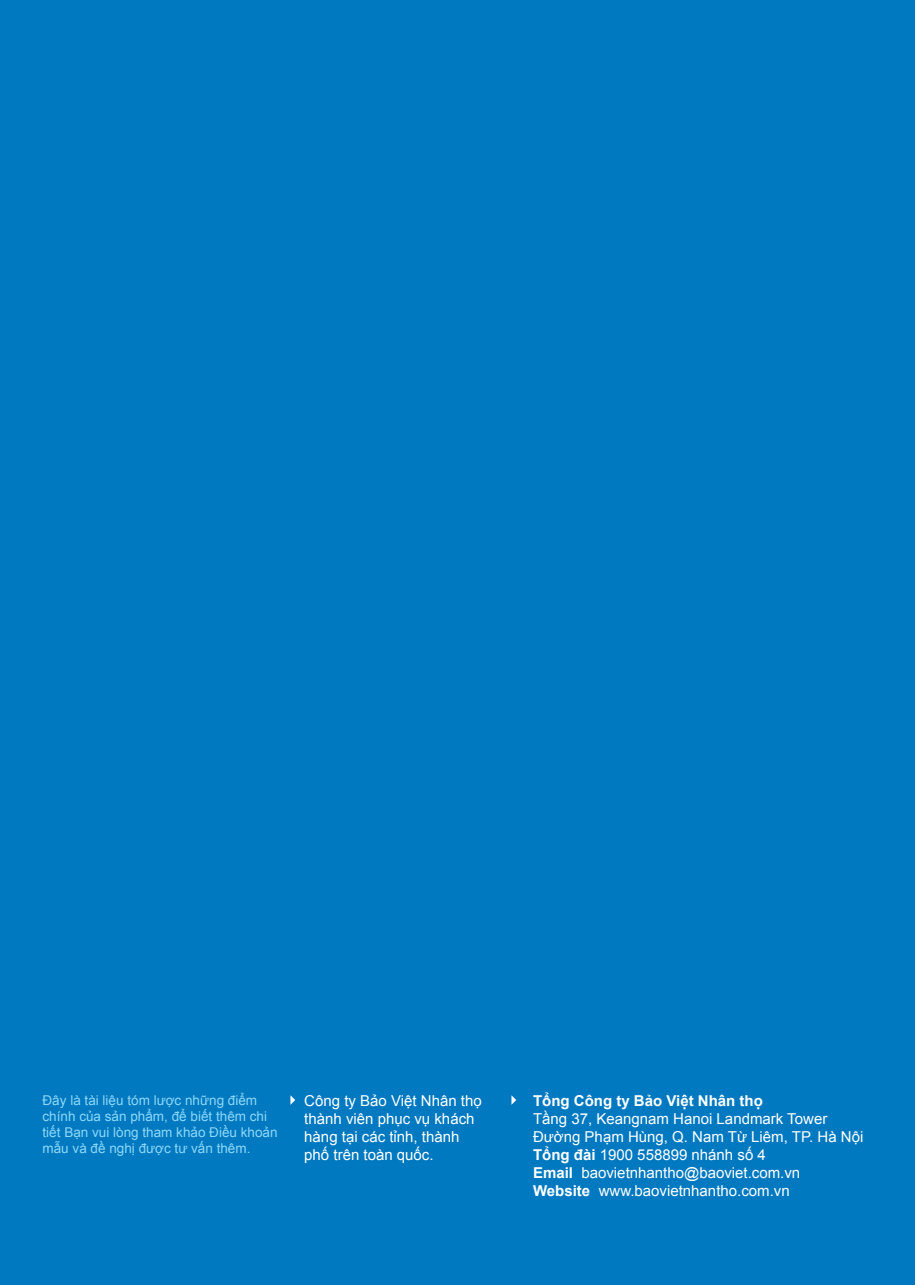
<style>
.page{position:relative;width:915px;height:1285px;background:#fff}
.page>*{position:absolute;margin:0;border:0;box-sizing:border-box;transform-origin:0 0}
.t1{font:15px/18px "Arial";color:#fff}
.t2{font:700 15px "Arial";color:#fff}
.t3{font:13.5px/16.2px "Arial";color:#8ed8f8}
.s1{font-weight:700}
</style>
<div class="page">
<div style="left:0;top:0;width:914px;height:1284px;background:#0079c1"></div>
<svg style="left:290px;top:1095px;width:5px;height:9px"></svg>
<svg style="left:511px;top:1095px;width:5px;height:9px"></svg>
<p class="t3" style="left:43px;top:1091px;width:236px">Đây là tài liệu tóm lược những điểm chính của sản phẩm, để biết thêm chi tiết Bạn vui lòng tham khảo Điều khoản mẫu và đề nghị được tư vấn thêm.</p>
<p class="t1" style="left:304px;top:1091px;width:179px">Công ty Bảo Việt Nhân thọ thành viên phục vụ khách hàng tại các tỉnh, thành phố trên toàn quốc.</p>
<p class="t2" style="left:533px;top:1090px;width:231px">Tổng Công ty Bảo Việt Nhân thọ</p>
<p class="t1" style="left:533px;top:1109px;width:332px">Tầng 37, Keangnam Hanoi Landmark Tower Đường Phạm Hùng, Q. Nam Từ Liêm, TP. Hà Nội <span class="s1">Tổng đài</span> 1900 558899 nhánh số 4<br><span class="s1">Email</span> baovietnhantho@baoviet.com.vn<br><span class="s1">Website</span> www.baovietnhantho.com.vn</p>
</div>
